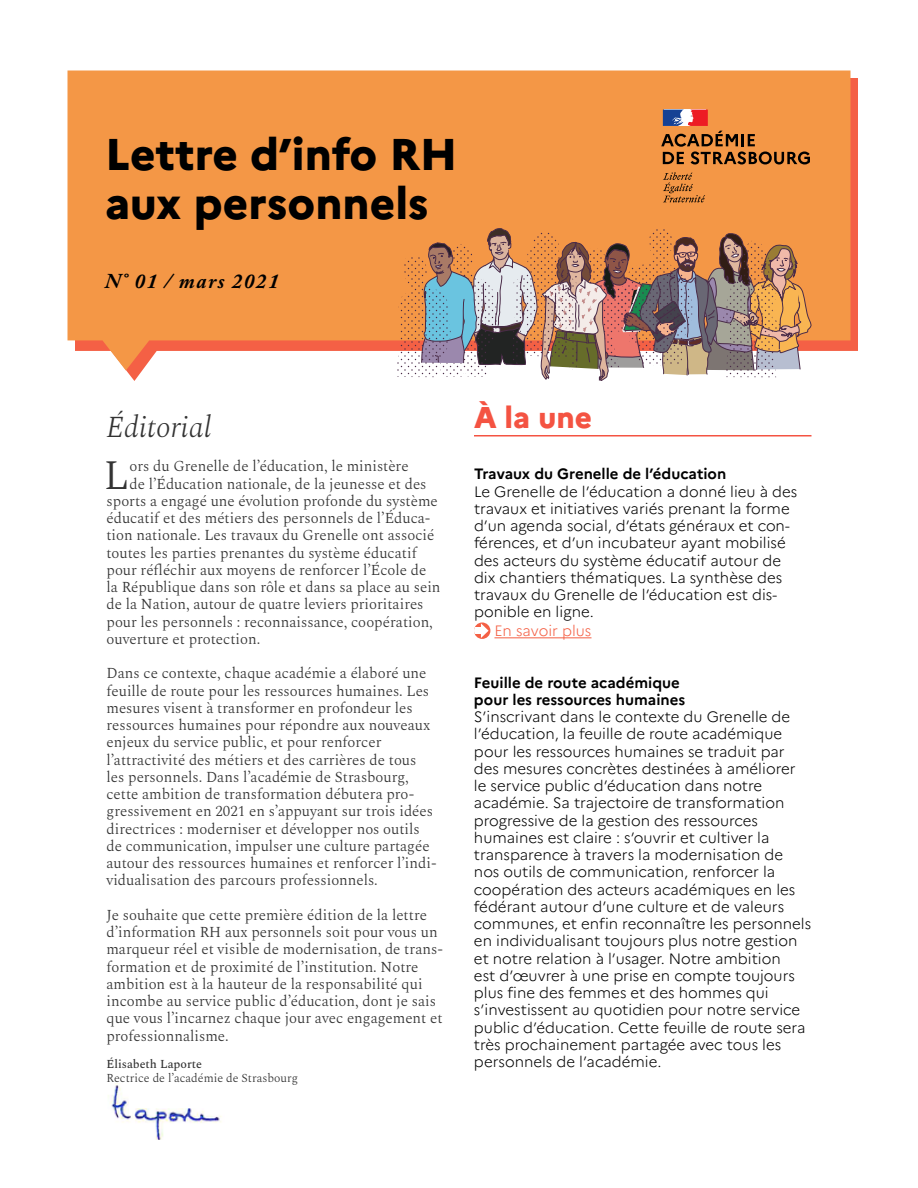
<style>
.page{position:relative;width:918px;height:1188px;background:#fff}
.page>*{position:absolute;margin:0;border:0;box-sizing:border-box;transform-origin:0 0}
.t1{font:800 44.4px/49.5px "Marianne";color:#000}
.t2{font:300 41.1px "Spectral";color:#333}
.t3{font:italic 300 30px "Spectral";color:#333}
.t4{font:800 30px "Marianne";color:#f45342}
.t5{font:italic 700 21px "Adobe Caslon Pro";letter-spacing:.075em;color:#000}
.t6{font:300 15px/17.2px "Spectral";color:#333}
.t7{font:300 15px/17.2px "Marianne";color:#000}
.t8{font:700 15px/17.2px "Marianne";color:#000}
.t9{font:300 15px "Marianne";color:#f46045}
.t10{font:300 12px "Spectral";color:#333}
.t11{font:500 12px "Spectral";color:#333}
</style>
<div class="page">
<img style="left:108px;top:1084px;width:114px;height:55px">
<hr style="left:474px;top:435px;width:338px;height:1px;background:#f45342">
<hr style="left:494px;top:637px;width:98px;height:1px;background:#f46045">
<svg style="left:474px;top:622px;width:16px;height:17px"></svg>
<div style="left:474px;top:627px;width:10px;height:7px;background:#fff"></div>
<svg style="left:481px;top:623px;width:8px;height:15px"></svg>
<svg style="left:126px;top:78px;width:732px;height:303px"></svg>
<div style="left:68px;top:71px;width:782px;height:300px;background:#f49746"></div>
<svg style="left:663px;top:172px;width:42px;height:30px"></svg>
<svg style="left:661px;top:110px;width:149px;height:54px;background:#c3793f"></svg>
<svg style="left:396px;top:228px;width:415px;height:153px;background:#bb967d"></svg>
<h1 class="t1" style="left:105px;top:129px;width:354px">Lettre d’info RH aux personnels</h1>
<h3 class="t5" style="left:105px;top:268px;width:175px">N° 01 / mars 2021</h3>
<h3 class="t3" style="left:106px;top:405px;width:106px">Éditorial</h3>
<h2 class="t2" style="left:104px;top:445px;width:27px">L</h2>
<p class="t6" style="left:129px;top:457px;width:281px">ors du Grenelle de l’éducation, le ministère</p>
<p class="t6" style="left:129px;top:474px;width:299px">de l’Éducation nationale, de la jeunesse et des</p>
<p class="t6" style="left:107px;top:491px;width:333px">sports a engagé une évolution profonde du système</p>
<p class="t6" style="left:107px;top:508px;width:325px">éducatif et des métiers des personnels de l’Éduca-</p>
<p class="t6" style="left:107px;top:526px;width:329px">tion nationale. Les travaux du Grenelle ont associé</p>
<p class="t6" style="left:107px;top:543px;width:312px">toutes les parties prenantes du système éducatif</p>
<p class="t6" style="left:107px;top:560px;width:321px">pour réfléchir aux moyens de renforcer l’École de</p>
<p class="t6" style="left:107px;top:577px;width:336px">la République dans son rôle et dans sa place au sein</p>
<p class="t6" style="left:107px;top:595px;width:319px">de la Nation, autour de quatre leviers prioritaires</p>
<p class="t6" style="left:107px;top:612px;width:328px">pour les personnels : reconnaissance, coopération,</p>
<p class="t6" style="left:107px;top:629px;width:155px">ouverture et protection.</p>
<p class="t6" style="left:107px;top:664px;width:332px">Dans ce contexte, chaque académie a élaboré une feuille de route pour les ressources humaines. Les mesures visent à transformer en profondeur les ressources humaines pour répondre aux nouveaux enjeux du service public, et pour renforcer l’attractivité des métiers et des carrières de tous les personnels. Dans l’académie de Strasbourg, cette ambition de transformation débutera pro&shy;gressivement en 2021 en s’appuyant sur trois idées directrices : moderniser et développer nos outils de communication, impulser une culture partagée autour des ressources humaines et renforcer l’indi&shy;vidualisation des parcours professionnels.</p>
<p class="t6" style="left:107px;top:905px;width:338px">Je souhaite que cette première édition de la lettre d’information RH aux personnels soit pour vous un marqueur réel et visible de modernisation, de trans&shy;formation et de proximité de l’institution. Notre ambition est à la hauteur de la responsabilité qui incombe au service public d’éducation, dont je sais que vous l’incarnez chaque jour avec engagement et professionnalisme.</p>
<p class="t11" style="left:106px;top:1055px;width:97px">Élisabeth Laporte</p>
<p class="t10" style="left:106px;top:1069px;width:193px">Rectrice de l’académie de Strasbourg</p>
<h3 class="t4" style="left:474px;top:399px;width:120px">À la une</h3>
<p class="t8" style="left:474px;top:465px;width:254px">Travaux du Grenelle de l’éducation</p>
<p class="t7" style="left:474px;top:483px;width:325px">Le Grenelle de l’éducation a donné lieu à des travaux et initiatives variés prenant la forme d’un agenda social, d’états généraux et con&shy;férences, et d’un incubateur ayant mobilisé des acteurs du système éducatif autour de dix chantiers thématiques. La synthèse des travaux du Grenelle de l’éducation est dis&shy;ponible en ligne.</p>
<p class="t9" style="left:494px;top:621px;width:99px">En savoir plus</p>
<p class="t8" style="left:474px;top:674px;width:213px">Feuille de route académique pour les ressources humaines</p>
<p class="t7" style="left:474px;top:708px;width:339px">S’inscrivant dans le contexte du Grenelle de l’éducation, la feuille de route académique pour les ressources humaines se traduit par des mesures concrètes destinées à améliorer le service public d’éducation dans notre académie. Sa trajectoire de transformation progressive de la gestion des ressources humaines est claire : s’ouvrir et cultiver la transparence à travers la modernisation de nos outils de communication, renforcer la coopération des acteurs académiques en les fédérant autour d’une culture et de valeurs communes, et enfin reconnaître les personnels en individualisant toujours plus notre gestion et notre relation à l’usager. Notre ambition<br>est d’œuvrer à une prise en compte toujours plus fine des femmes et des hommes qui s’investissent au quotidien pour notre service public d’éducation. Cette feuille de route sera très prochainement partagée avec tous les personnels de l’académie.</p>
</div>
